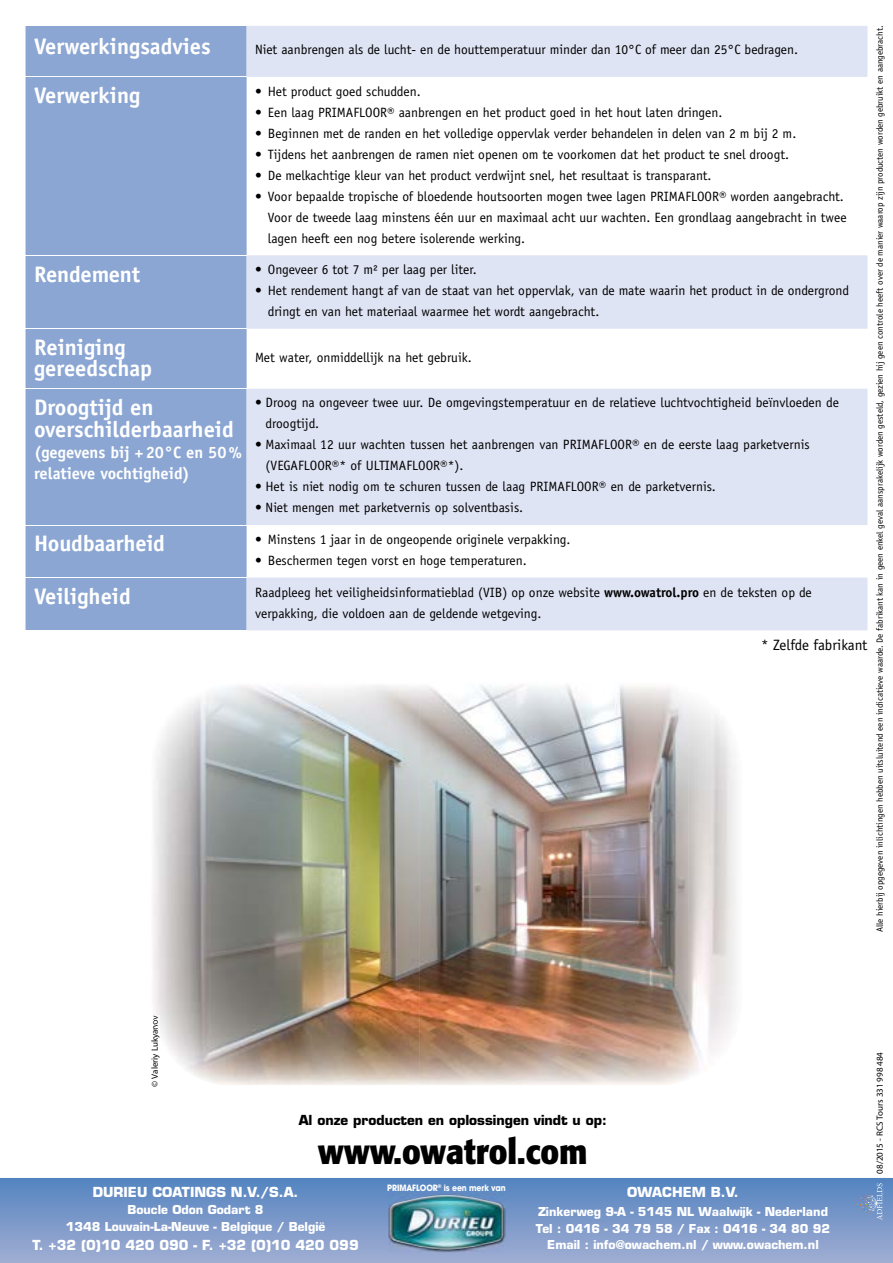
<style>
.page{position:relative;width:893px;height:1263px;background:#fff}
.page>*{position:absolute;margin:0;border:0;box-sizing:border-box;transform-origin:0 0}
.t1{font:700 34.5px "Formata";color:#000;scale:.9 1}
.t2{font:700 22.5px/21px "Officina Sans";color:#fff}
.t3{font:700 16.5px/21px "Officina Sans";color:#fff}
.t4{font:15px "Officina Sans";color:#000}
.t5{font:13.5px/21px "Officina Sans";color:#000}
.t6{font:700 13.5px "Eurostile";color:#fff}
.t7{font:700 13.5px "Eurostile";color:#000}
.t8{font:700 12px/16.5px "Eurostile";color:#fff;text-align:center}
.t9{font:9px "Officina Sans";color:#000}
.t10{font:9px "Myriad MM 400 600";color:#000}
.t11{font:700 8.7px "Avant Garde";letter-spacing:-.01em;color:#fff;scale:.9 1}
.s1{font-weight:700}
</style>
<div class="page">
<svg style="left:0;top:1178px;width:893px;height:85px;background:#7a98c9"></svg>
<img style="left:388px;top:1194px;width:117px;height:58px">
<img style="left:390px;top:1195px;width:113px;height:54px">
<svg style="left:856px;top:1183px;width:26px;height:37px"></svg>
<div style="left:26px;top:27px;width:221px;height:603px;background:#8ba6d3"></div>
<svg style="left:247px;top:26px;width:620px;height:604px;fill:#dfe4f4"></svg>
<hr style="left:26px;top:77px;width:221px;height:1px;background:#fff">
<hr style="left:26px;top:255px;width:221px;height:1px;background:#fff">
<hr style="left:26px;top:328px;width:221px;height:1px;background:#fff">
<hr style="left:26px;top:388px;width:221px;height:1px;background:#fff">
<hr style="left:26px;top:525px;width:221px;height:1px;background:#fff">
<hr style="left:26px;top:577px;width:221px;height:1px;background:#fff">
<img style="left:153px;top:685px;width:535px;height:400px">
<img style="left:688px;top:703px;width:48px;height:374px">
<img style="left:153px;top:1015px;width:7px;height:23px">
<h2 class="t2" style="left:34px;top:36px;width:178px">Verwerkingsadvies</h2>
<p class="t5" style="left:255px;top:39px;width:544px">Niet aanbrengen als de lucht- en de houttemperatuur minder dan 10°C of meer dan 25°C bedragen.</p>
<h2 class="t2" style="left:34px;top:85px;width:108px">Verwerking</h2>
<p class="t5" style="left:255px;top:80px;width:167px">• Het product goed schudden.</p>
<p class="t5" style="left:255px;top:102px;width:469px">• Een laag PRIMAFLOOR® aanbrengen en het product goed in het hout laten dringen.</p>
<p class="t5" style="left:255px;top:123px;width:543px">• Beginnen met de randen en het volledige oppervlak verder behandelen in delen van 2 m bij 2 m.</p>
<p class="t5" style="left:255px;top:144px;width:535px">• Tijdens het aanbrengen de ramen niet openen om te voorkomen dat het product te snel droogt.</p>
<p class="t5" style="left:255px;top:165px;width:458px">• De melkachtige kleur van het product verdwijnt snel, het resultaat is transparant.</p>
<p class="t5" style="left:268px;top:186px;width:580px;text-indent:-13px">• Voor bepaalde tropische of bloedende houtsoorten mogen twee lagen PRIMAFLOOR® worden aangebracht.<br>Voor de tweede laag minstens één uur en maximaal acht uur wachten. Een grondlaag aangebracht in twee lagen heeft een nog betere isolerende werking.</p>
<h2 class="t2" style="left:34px;top:263px;width:108px">Rendement</h2>
<p class="t5" style="left:255px;top:259px;width:223px">• Ongeveer 6 tot 7 m² per laag per liter.</p>
<p class="t5" style="left:268px;top:280px;width:583px;text-indent:-13px">• Het rendement hangt af van de staat van het oppervlak, van de mate waarin het product in de ondergrond dringt en van het materiaal waarmee het wordt aangebracht.</p>
<h2 class="t2" style="left:34px;top:336px;width:120px">Reiniging gereedschap</h2>
<p class="t5" style="left:255px;top:347px;width:218px">Met water, onmiddellijk na het gebruik.</p>
<h2 class="t2" style="left:34px;top:396px;width:201px;line-height:22.5px">Droogtijd en overschilderbaarheid</h2>
<p class="t3" style="left:34px;top:442px;width:210px">(gegevens bij + 20°C en 50 % relatieve vochtigheid)</p>
<p class="t5" style="left:266px;top:392px;width:575px;text-indent:-11px">• Droog na ongeveer twee uur. De omgevingstemperatuur en de relatieve luchtvochtigheid beïnvloeden de droogtijd.</p>
<p class="t5" style="left:266px;top:434px;width:546px;text-indent:-11px">• Maximaal 12 uur wachten tussen het aanbrengen van PRIMAFLOOR® en de eerste laag parketvernis (VEGAFLOOR®* of ULTIMAFLOOR®*).</p>
<p class="t5" style="left:255px;top:476px;width:462px">• Het is niet nodig om te schuren tussen de laag PRIMAFLOOR® en de parketvernis.</p>
<p class="t5" style="left:255px;top:497px;width:269px">• Niet mengen met parketvernis op solventbasis.</p>
<h2 class="t2" style="left:34px;top:533px;width:132px">Houdbaarheid</h2>
<p class="t5" style="left:255px;top:529px;width:317px">• Minstens 1 jaar in de ongeopende originele verpakking.</p>
<p class="t5" style="left:255px;top:550px;width:273px">• Beschermen tegen vorst en hoge temperaturen.</p>
<h2 class="t2" style="left:34px;top:585px;width:98px">Veiligheid</h2>
<p class="t5" style="left:255px;top:582px;width:558px">Raadpleeg het veiligheidsinformatieblad (VIB) op onze website <span class="s1">www.owatrol.pro</span> en de teksten op de verpakking, die voldoen aan de geldende wetgeving.</p>
<p class="t4" style="left:761px;top:636px;width:108px">* Zelfde fabrikant</p>
<p class="t9" style="left:874px;top:932px;width:908px;rotate:-90deg">Alle hierbij opgegeven inlichtingen hebben uitsluitend een indicatieve waarde. De fabrikant kan in geen enkel geval aansprakelijk worden gesteld, gezien hij geen controle heeft over de manier waarop zijn producten worden gebruikt en aangebracht.</p>
<p class="t10" style="left:150px;top:1086px;width:73px;rotate:-90deg">© Valeriy Lukyanov</p>
<p class="t7" style="left:299px;top:1111px;width:310px">Al onze producten en oplossingen vindt u op:</p>
<h1 class="t1" style="left:318px;top:1130px;width:301px">www.owatrol.com</h1>
<p class="t6" style="left:93px;top:1184px;width:207px">DURIEU COATINGS N.V./S.A.</p>
<p class="t8" style="left:66px;top:1201px;width:261px">Boucle Odon Godart 8<br>1348 Louvain-La-Neuve - Belgique / België</p>
<p class="t6" style="left:32px;top:1237px;width:328px">T. +32 (0)10 420 090 - F. +32 (0)10 420 099</p>
<p class="t11" style="left:387px;top:1182px;width:133px">PRIMAFLOOR<sup>®</sup> is een merk van</p>
<p class="t6" style="left:627px;top:1184px;width:113px">OWACHEM B.V.</p>
<p class="t8" style="left:536px;top:1203px;width:296px">Zinkerweg 9-A - 5145 NL Waalwijk - Nederland<br>Tel : 0416 - 34 79 58 / Fax : 0416 - 34 80 92<br>Email : info@owachem.nl / www.owachem.nl</p>
<p class="t10" style="left:875px;top:1174px;width:123px;rotate:-90deg">08/2015 - RCS Tours 331 998 484</p>
</div>
